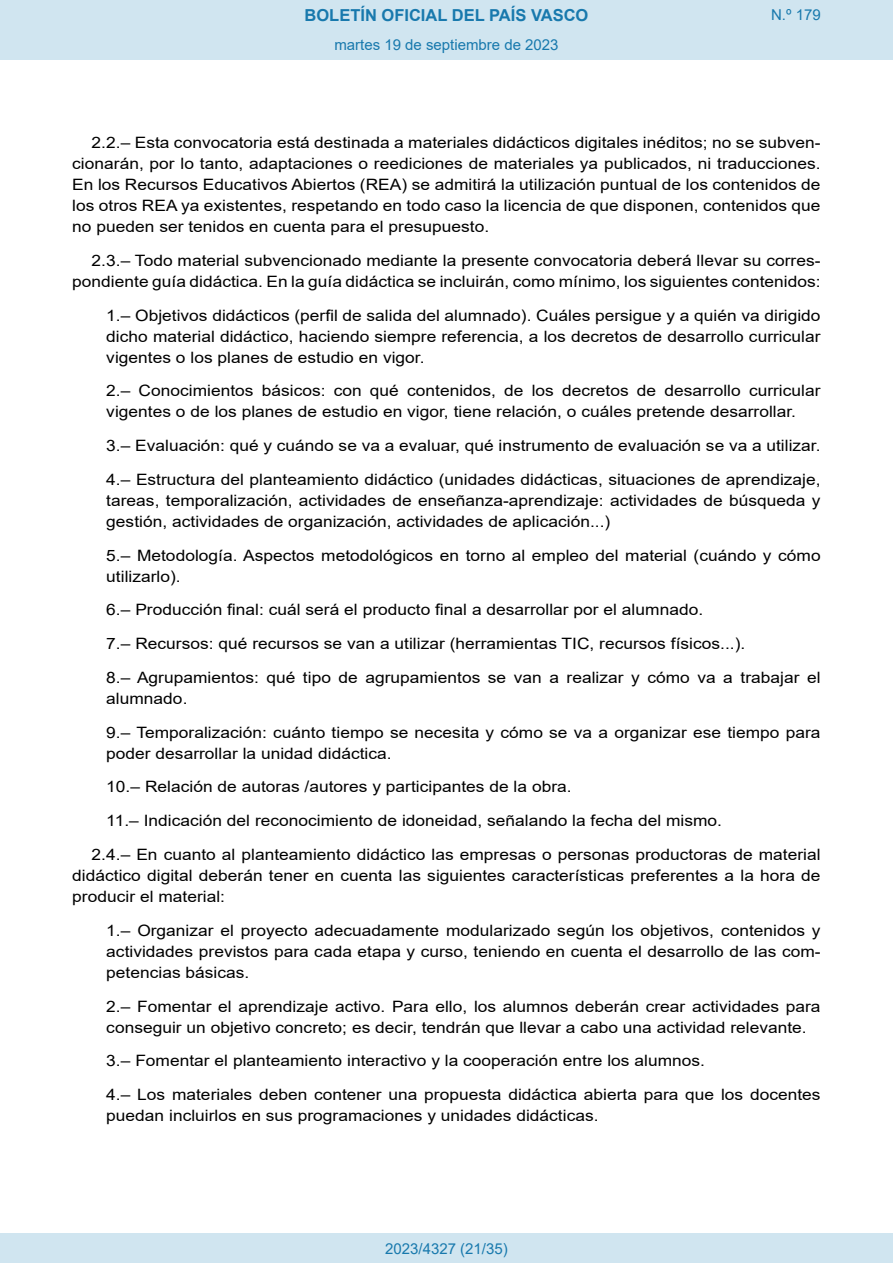
<style>
.page{position:relative;width:893px;height:1263px;background:#fff}
.page>*{position:absolute;margin:0;border:0;box-sizing:border-box;transform-origin:0 0}
.t1{font:700 16.5px "Arial";color:#1879ad}
.BOPVDetalle1{font:15.6px/21px "Arial";color:#000;scale:1.11 1}
.BOPVDetalle{font:15.6px/21px "Arial";color:#000;text-align:justify;scale:1.11 1}
.Paginacion_Centro{font:15px "Arial";color:#1879ad}
</style>
<div class="page">
<div style="left:0;top:0;width:893px;height:60px;background:#d0e5f0"></div>
<div style="left:0;top:1233px;width:893px;height:30px;background:#d0e5f0"></div>
<p class="t1" style="left:305px;top:3px;width:285px">BOLETÍN OFICIAL DEL PAÍS VASCO</p>
<p class="Paginacion_Centro" style="left:334px;top:35px;width:226px">martes 19 de septiembre de 2023</p>
<p class="Paginacion_Centro" style="left:771px;top:5px;width:51px">N.º 179</p>
<p class="BOPVDetalle" style="left:72px;top:132px;width:676px;text-indent:19px">2.2.– Esta convocatoria está destinada a materiales didácticos digitales inéditos; no se subven&shy;cionarán, por lo tanto, adaptaciones o reediciones de materiales ya publicados, ni traducciones.<br>En los Recursos Educativos Abiertos (REA) se admitirá la utilización puntual de los contenidos de los otros REA ya existentes, respetando en todo caso la licencia de que disponen, contenidos que no pueden ser tenidos en cuenta para el presupuesto.</p>
<p class="BOPVDetalle" style="left:72px;top:250px;width:676px;text-align:right">2.3.– Todo material subvencionado mediante la presente convocatoria deberá llevar su corres&shy;pondiente guía didáctica. En la guía didáctica se incluirán, como mínimo, los siguientes contenidos:</p>
<p class="BOPVDetalle1" style="left:106px;top:305px;width:645px;text-align:justify">1.– Objetivos didácticos (perfil de salida del alumnado). Cuáles persigue y a quién va dirigido dicho material didáctico, haciendo siempre referencia, a los decretos de desarrollo curricular vigentes o los planes de estudio en vigor.</p>
<p class="BOPVDetalle1" style="left:106px;top:380px;width:645px">2.– Conocimientos básicos: con qué contenidos, de los decretos de desarrollo curricular vigentes o de los planes de estudio en vigor, tiene relación, o cuáles pretende desarrollar.</p>
<p class="BOPVDetalle1" style="left:106px;top:435px;width:645px">3.– Evaluación: qué y cuándo se va a evaluar, qué instrumento de evaluación se va a utilizar.</p>
<p class="BOPVDetalle1" style="left:106px;top:469px;width:645px;text-align:justify">4.– Estructura del planteamiento didáctico (unidades didácticas, situaciones de aprendizaje, tareas, temporalización, actividades de enseñanza-aprendizaje: actividades de búsqueda y gestión, actividades de organización, actividades de aplicación...)</p>
<p class="BOPVDetalle1" style="left:106px;top:545px;width:645px">5.– Metodología. Aspectos metodológicos en torno al empleo del material (cuándo y cómo utilizarlo).</p>
<p class="BOPVDetalle1" style="left:106px;top:599px;width:539px">6.– Producción final: cuál será el producto final a desarrollar por el alumnado.</p>
<p class="BOPVDetalle1" style="left:106px;top:633px;width:577px">7.– Recursos: qué recursos se van a utilizar (herramientas TIC, recursos físicos...).</p>
<p class="BOPVDetalle1" style="left:106px;top:667px;width:645px">8.– Agrupamientos: qué tipo de agrupamientos se van a realizar y cómo va a trabajar el alumnado.</p>
<p class="BOPVDetalle1" style="left:106px;top:722px;width:645px">9.– Temporalización: cuánto tiempo se necesita y cómo se va a organizar ese tiempo para poder desarrollar la unidad didáctica.</p>
<p class="BOPVDetalle1" style="left:106px;top:776px;width:421px">10.– Relación de autoras /autores y participantes de la obra.</p>
<p class="BOPVDetalle1" style="left:106px;top:810px;width:556px">11.– Indicación del reconocimiento de idoneidad, señalando la fecha del mismo.</p>
<p class="BOPVDetalle" style="left:72px;top:844px;width:676px;text-indent:19px">2.4.– En cuanto al planteamiento didáctico las empresas o personas productoras de material didáctico digital deberán tener en cuenta las siguientes características preferentes a la hora de producir el material:</p>
<p class="BOPVDetalle1" style="left:106px;top:920px;width:645px;text-align:justify">1.– Organizar el proyecto adecuadamente modularizado según los objetivos, contenidos y actividades previstos para cada etapa y curso, teniendo en cuenta el desarrollo de las com&shy;petencias básicas.</p>
<p class="BOPVDetalle1" style="left:106px;top:995px;width:645px">2.– Fomentar el aprendizaje activo. Para ello, los alumnos deberán crear actividades para conseguir un objetivo concreto; es decir, tendrán que llevar a cabo una actividad relevante.</p>
<p class="BOPVDetalle1" style="left:106px;top:1050px;width:541px">3.– Fomentar el planteamiento interactivo y la cooperación entre los alumnos.</p>
<p class="BOPVDetalle1" style="left:106px;top:1084px;width:645px">4.– Los materiales deben contener una propuesta didáctica abierta para que los docentes puedan incluirlos en sus programaciones y unidades didácticas.</p>
<p class="Paginacion_Centro" style="left:385px;top:1238px;width:124px">2023/4327 (21/35)</p>
</div>
